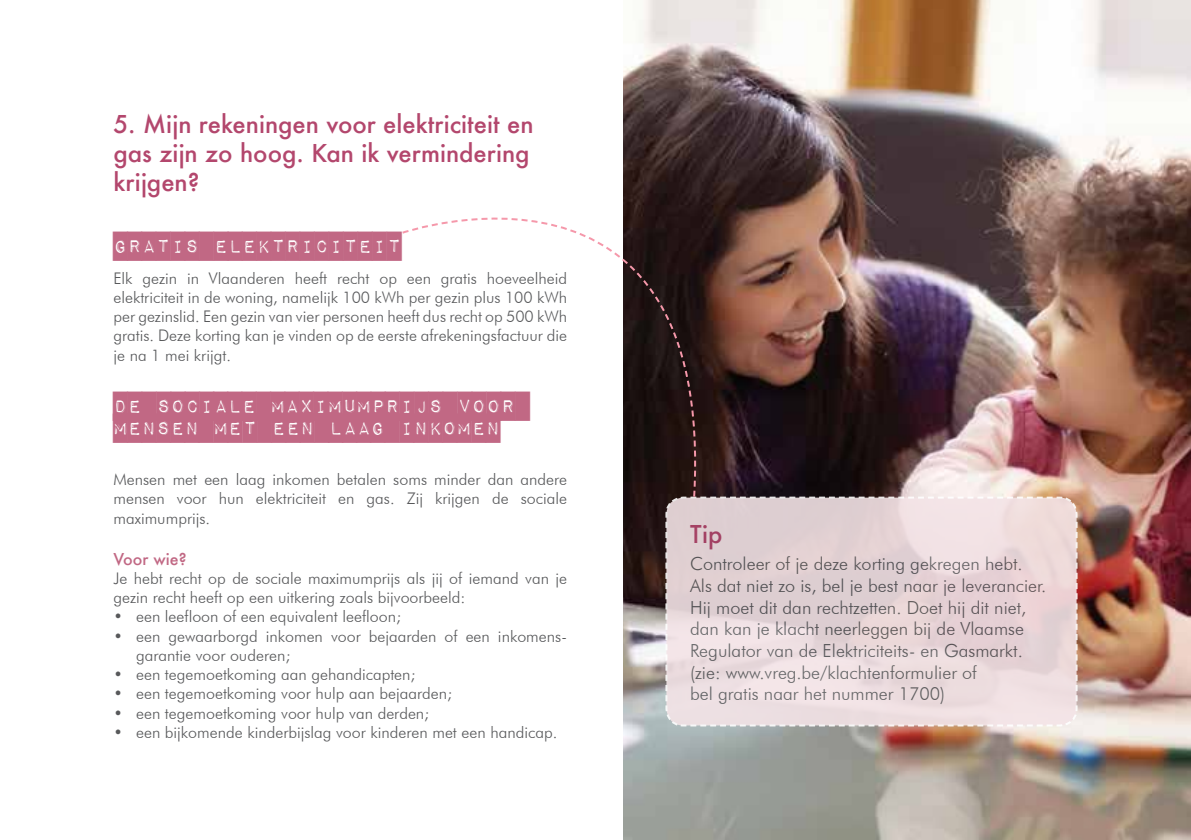
<style>
.page{position:relative;width:1191px;height:840px;background:#fff}
.page>*{position:absolute;margin:0;border:0;box-sizing:border-box;transform-origin:0 0}
.t1{font:500 24px/28.8px "Futura";color:#b3476d}
.t2{font:24px/22px "Impact Label";color:#c16884}
.t3{font:300 18px/21.6px "Futura BT";color:#58595b}
.t4{font:300 16px/19.2px "Futura BT";color:#58595b;text-align:justify}
.t5{font:500 16px "Futura";color:#c16884}
</style>
<div class="page">
<img style="left:624px;top:0;width:567px;height:839px">
<svg style="left:664px;top:495px;width:414px;height:232px;background:#e7d6d9"></svg>
<svg style="left:402px;top:126px;width:312px;height:372px"></svg>
<h1 class="t1" style="left:113px;top:110px;width:421px">5. Mijn rekeningen voor elektriciteit en gas zijn zo hoog. Kan ik vermindering krijgen?</h1>
<h1 class="t2" style="left:113px;top:235px;width:290px">GRATIS ELEKTRICITEIT</h1>
<p class="t4" style="left:113px;top:268px;width:455px">Elk gezin in Vlaanderen heeft recht op een gratis hoeveelheid elektriciteit in de woning, namelijk 100 kWh per gezin plus 100 kWh per gezinslid. Een gezin van vier personen heeft dus recht op 500 kWh gratis. Deze korting kan je vinden op de eerste afrekeningsfactuur die je na 1 mei krijgt.</p>
<h1 class="t2" style="left:113px;top:395px;width:403px">DE SOCIALE MAXIMUMPRIJS VOOR<br>MENSEN MET EEN LAAG INKOMEN</h1>
<p class="t4" style="left:113px;top:469px;width:455px">Mensen met een laag inkomen betalen soms minder dan andere mensen voor hun elektriciteit en gas. Zij krijgen de sociale maximumprijs.</p>
<p class="t5" style="left:113px;top:547px;width:75px">Voor wie?</p>
<p class="t4" style="left:113px;top:568px;width:455px">Je hebt recht op de sociale maximumprijs als jij of iemand van je gezin recht heeft op een uitkering zoals bijvoorbeeld:</p>
<p class="t4" style="left:113px;top:606px;width:289px">• een leefloon of een equivalent leefloon;</p>
<p class="t4" style="left:136px;top:626px;width:432px;text-indent:-23px">• een gewaarborgd inkomen voor bejaarden of een inkomens&shy;garantie voor ouderen;</p>
<p class="t4" style="left:113px;top:664px;width:304px">• een tegemoetkoming aan gehandicapten;</p>
<p class="t4" style="left:113px;top:683px;width:340px">• een tegemoetkoming voor hulp aan bejaarden;</p>
<p class="t4" style="left:113px;top:702px;width:317px">• een tegemoetkoming voor hulp van derden;</p>
<p class="t4" style="left:113px;top:722px;width:445px">• een bijkomende kinderbijslag voor kinderen met een handicap.</p>
<h1 class="t1" style="left:690px;top:519px;width:34px">Tip</h1>
<p class="t3" style="left:690px;top:552px;width:357px">Controleer of je deze korting gekregen hebt.<br>Als dat niet zo is, bel je best naar je leverancier.<br>Hij moet dit dan rechtzetten. Doet hij dit niet, dan kan je klacht neerleggen bij de Vlaamse Regulator van de Elektriciteits- en Gasmarkt. (zie: www.vreg.be/klachtenformulier of<br>bel gratis naar het nummer 1700)</p>
</div>
